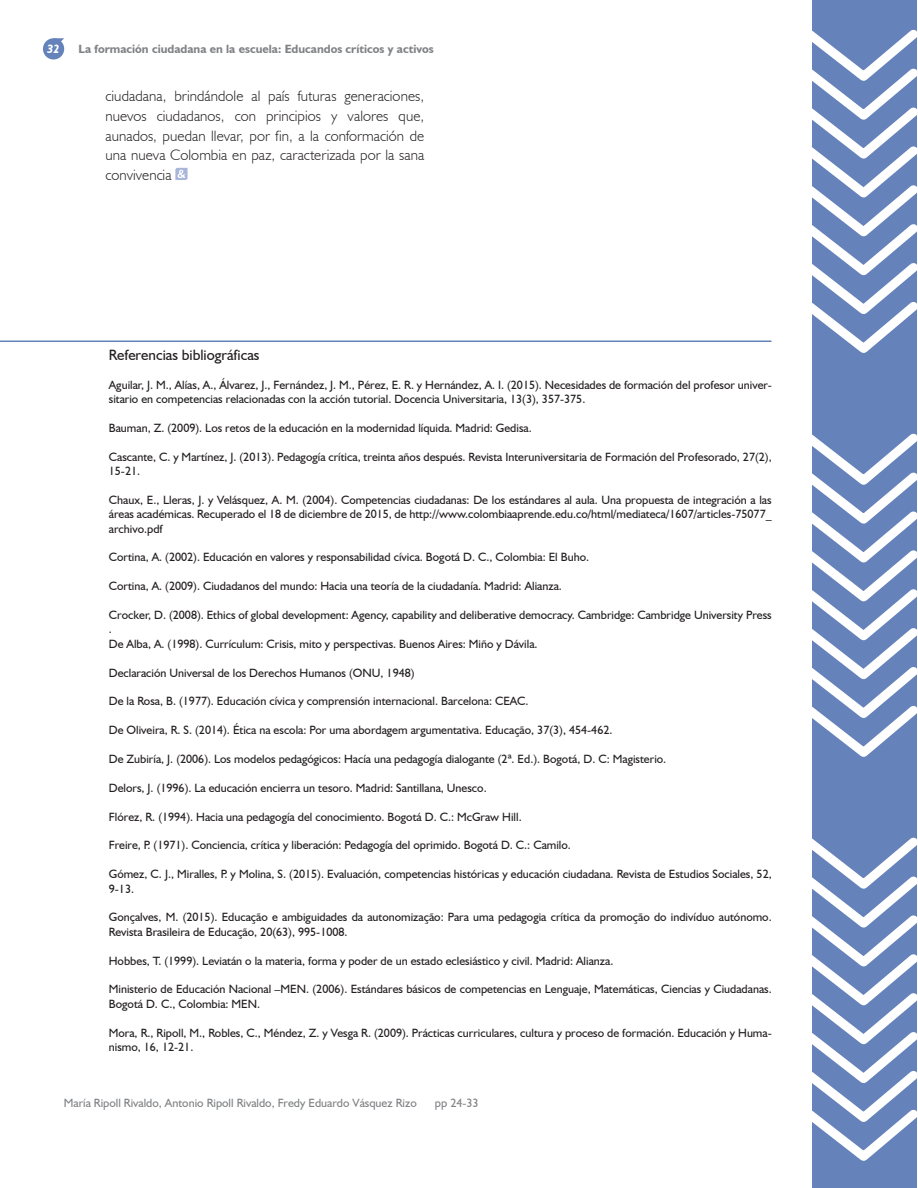
<style>
.page{position:relative;width:918px;height:1188px;background:#fff}
.page>*{position:absolute;margin:0;border:0;box-sizing:border-box;transform-origin:0 0}
.t1{font:300 15px/19.6px "Humanist 521 BT";letter-spacing:.005em;color:#231f20;text-align:justify}
.t2{font:15px "Humanist 521 BT";color:#231f20}
.t3{font:12px/14.4px "Humanist 521 BT";color:#231f20}
.t4{font:12px "Humanist 521 BT";color:#808285}
.t5{font:700 12px "Humanist 521 BT";color:#808285}
.t6{font:italic 700 12px "Humanist 521 BT";color:#fff}
</style>
<div class="page">
<div style="left:43px;top:38px;width:21px;height:22px;background:#6582ba;border-radius:50%"></div>
<svg style="left:54px;top:38px;width:10px;height:9px"></svg>
<div style="left:812px;top:0;width:105px;height:1188px;background:#6582ba"></div>
<svg style="left:812px;top:29px;width:105px;height:324px"></svg>
<svg style="left:812px;top:433px;width:105px;height:324px"></svg>
<svg style="left:812px;top:837px;width:105px;height:324px"></svg>
<hr style="left:0;top:340px;width:771px;height:2px;background:#6582ba">
<svg style="left:175px;top:168px;width:13px;height:12px"></svg>
<p class="t6" style="left:47px;top:41px;width:14px">32</p>
<p class="t5" style="left:79px;top:41px;width:357px">La formación ciudadana en la escuela: Educandos críticos y activos</p>
<p class="t1" style="left:106px;top:86px;width:320px">ciudadana, brindándole al país futuras generaciones, nuevos ciudadanos, con principios y valores que, aunados, puedan llevar, por fin, a la conformación de una nueva Colombia en paz, caracterizada por la sana convivencia</p>
<p class="t2" style="left:109px;top:345px;width:152px">Referencias bibliográficas</p>
<p class="t3" style="left:109px;top:377px;width:664px">Aguilar, J. M., Alías, A., Álvarez, J., Fernández, J. M., Pérez, E. R. y Hernández, A. I. (2015). Necesidades de formación del profesor univer&shy;sitario en competencias relacionadas con la acción tutorial. Docencia Universitaria, 13(3), 357-375.</p>
<p class="t3" style="left:109px;top:420px;width:424px">Bauman, Z. (2009). Los retos de la educación en la modernidad líquida. Madrid: Gedisa.</p>
<p class="t3" style="left:109px;top:449px;width:664px">Cascante, C. y Martínez, J. (2013). Pedagogía crítica, treinta años después. Revista Interuniversitaria de Formación del Profesorado, 27(2),<br>15-21.</p>
<p class="t3" style="left:109px;top:492px;width:664px;text-align:justify">Chaux, E., Lleras, J. y Velásquez, A. M. (2004). Competencias ciudadanas: De los estándares al aula. Una propuesta de integración a las áreas académicas. Recuperado el 18 de diciembre de 2015, de http://www.colombiaaprende.edu.co/html/mediateca/1607/articles-75077_ archivo.pdf</p>
<p class="t3" style="left:109px;top:550px;width:482px">Cortina, A. (2002). Educación en valores y responsabilidad cívica. Bogotá D. C., Colombia: El Buho.</p>
<p class="t3" style="left:109px;top:579px;width:455px">Cortina, A. (2009). Ciudadanos del mundo: Hacia una teoría de la ciudadanía. Madrid: Alianza.</p>
<p class="t3" style="left:109px;top:607px;width:664px">Crocker, D. (2008). Ethics of global development: Agency, capability and deliberative democracy. Cambridge: Cambridge University Press .<br>De Alba, A. (1998). Currículum: Crisis, mito y perspectivas. Buenos Aires: Miño y Dávila.</p>
<p class="t3" style="left:109px;top:665px;width:307px">Declaración Universal de los Derechos Humanos (ONU, 1948)</p>
<p class="t3" style="left:109px;top:694px;width:421px">De la Rosa, B. (1977). Educación cívica y comprensión internacional. Barcelona: CEAC.</p>
<p class="t3" style="left:109px;top:723px;width:505px">De Oliveira, R. S. (2014). Ética na escola: Por uma abordagem argumentativa. Educação, 37(3), 454-462.</p>
<p class="t3" style="left:109px;top:751px;width:559px">De Zubiría, J. (2006). Los modelos pedagógicos: Hacía una pedagogía dialogante (2ª. Ed.). Bogotá, D. C: Magisterio.</p>
<p class="t3" style="left:109px;top:780px;width:379px">Delors, J. (1996). La educación encierra un tesoro. Madrid: Santillana, Unesco.</p>
<p class="t3" style="left:109px;top:809px;width:414px">Flórez, R. (1994). Hacia una pedagogía del conocimiento. Bogotá D. C.: McGraw Hill.</p>
<p class="t3" style="left:109px;top:838px;width:464px">Freire, P. (1971). Conciencia, crítica y liberación: Pedagogía del oprimido. Bogotá D. C.: Camilo.</p>
<p class="t3" style="left:109px;top:867px;width:664px">Gómez, C. J., Miralles, P. y Molina, S. (2015). Evaluación, competencias históricas y educación ciudadana. Revista de Estudios Sociales, 52,<br>9-13.</p>
<p class="t3" style="left:109px;top:910px;width:664px">Gonçalves, M. (2015). Educação e ambiguidades da autonomização: Para uma pedagogia crítica da promoção do indivíduo autónomo.<br>Revista Brasileira de Educação, 20(63), 995-1008.</p>
<p class="t3" style="left:109px;top:953px;width:506px">Hobbes, T. (1999). Leviatán o la materia, forma y poder de un estado eclesiástico y civil. Madrid: Alianza.</p>
<p class="t3" style="left:109px;top:982px;width:664px">Ministerio de Educación Nacional –MEN. (2006). Estándares básicos de competencias en Lenguaje, Matemáticas, Ciencias y Ciudadanas.<br>Bogotá D. C., Colombia: MEN.</p>
<p class="t3" style="left:109px;top:1025px;width:664px">Mora, R., Ripoll, M., Robles, C., Méndez, Z. y Vesga R. (2009). Prácticas curriculares, cultura y proceso de formación. Educación y Huma&shy;nismo, 16, 12-21.</p>
<p class="t4" style="left:64px;top:1096px;width:354px">María Ripoll Rivaldo, Antonio Ripoll Rivaldo, Fredy Eduardo Vásquez Rizo</p>
<p class="t4" style="left:435px;top:1096px;width:45px">pp 24-33</p>
</div>
